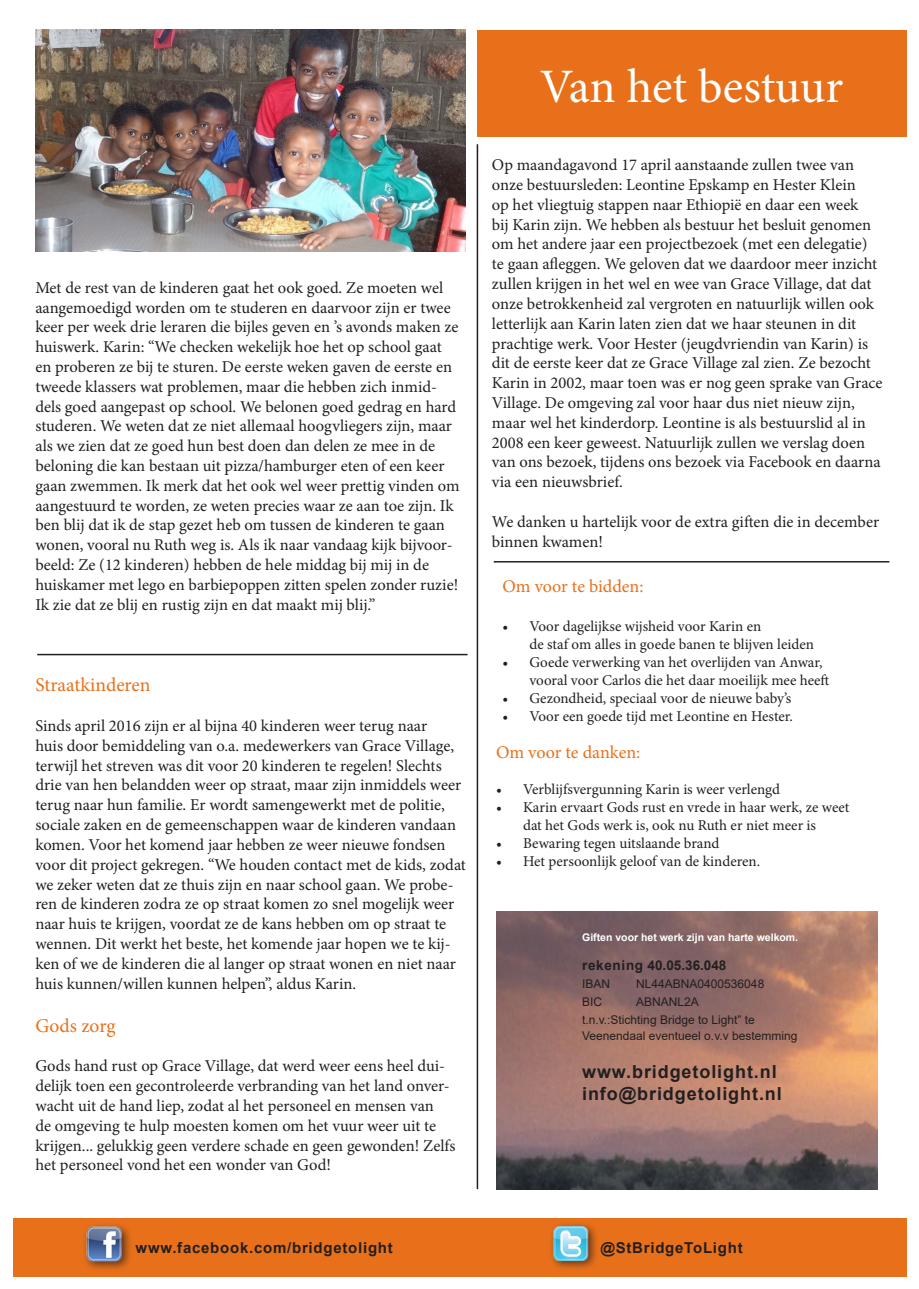
<style>
.page{position:relative;width:919px;height:1289px;background:#fff}
.page>*{position:absolute;margin:0;border:0;box-sizing:border-box;transform-origin:0 0}
.t1{font:48px "Minion Pro";letter-spacing:-.005em;color:#fff}
.t2{font:19.5px "Minion Pro";color:#e8701a}
.t3{font:700 18px "Arial";letter-spacing:.05em;color:#231f20}
.t4{font:18px "Minion Pro";color:#e8701a}
.t5{font:16.5px/19.8px "Minion Pro";color:#231f20}
.t6{font:15px/18px "Minion Pro";color:#231f20}
.t7{font:700 15px "Arial";letter-spacing:.05em;color:#231f20}
.t8{font:700 13.5px "Arial";letter-spacing:.05em;color:#231f20}
.t9{font:12px "Arial";color:#231f20}
.t10{font:700 10.5px "Arial";color:#fff}
</style>
<div class="page">
<div style="left:477px;top:30px;width:429px;height:106px;background:#e8701a"></div>
<div style="left:13px;top:1217px;width:893px;height:59px;background:#e8701a"></div>
<div style="left:81px;top:1221px;width:52px;height:51px;background:#231f20;opacity:.75"></div>
<img style="left:82px;top:1221px;width:44px;height:43px">
<div style="left:549px;top:1221px;width:50px;height:50px;background:#231f20;opacity:.75"></div>
<img style="left:553px;top:1225px;width:37px;height:35px">
<img style="left:496px;top:911px;width:381px;height:278px">
<hr style="left:476px;top:144px;width:2px;height:1045px;background:#231f20">
<img style="left:35px;top:30px;width:430px;height:221px">
<hr style="left:37px;top:653px;width:430px;height:2px;background:#231f20">
<hr style="left:493px;top:561px;width:396px;height:1px;background:#231f20">
<p class="t5" style="left:35px;top:277px;width:425px">Met de rest van de kinderen gaat het ook goed. Ze moeten wel aangemoedigd worden om te studeren en daarvoor zijn er twee keer per week drie leraren die bijles geven en ’s avonds maken ze huiswerk. Karin: “We checken wekelijk hoe het op school gaat en proberen ze bij te sturen. De eerste weken gaven de eerste en tweede klassers wat problemen, maar die hebben zich inmid&shy;dels goed aangepast op school. We belonen goed gedrag en hard studeren. We weten dat ze niet allemaal hoogvliegers zijn, maar als we zien dat ze goed hun best doen dan delen ze mee in de beloning die kan bestaan uit pizza/hamburger eten of een keer gaan zwemmen. Ik merk dat het ook wel weer prettig vinden om aangestuurd te worden, ze weten precies waar ze aan toe zijn. Ik ben blij dat ik de stap gezet heb om tussen de kinderen te gaan wonen, vooral nu Ruth weg is. Als ik naar vandaag kijk bijvoor&shy;beeld: Ze (12 kinderen) hebben de hele middag bij mij in de huiskamer met lego en barbiepoppen zitten spelen zonder ruzie!<br>Ik zie dat ze blij en rustig zijn en dat maakt mij blij.”</p>
<p class="t2" style="left:35px;top:672px;width:117px">Straatkinderen</p>
<p class="t5" style="left:35px;top:716px;width:432px">Sinds april 2016 zijn er al bijna 40 kinderen weer terug naar<br>huis door bemiddeling van o.a. medewerkers van Grace Village, terwijl het streven was dit voor 20 kinderen te regelen! Slechts drie van hen belandden weer op straat, maar zijn inmiddels weer terug naar hun familie. Er wordt samengewerkt met de politie, sociale zaken en de gemeenschappen waar de kinderen vandaan komen. Voor het komend jaar hebben ze weer nieuwe fondsen voor dit project gekregen. “We houden contact met de kids, zodat we zeker weten dat ze thuis zijn en naar school gaan. We probe&shy;ren de kinderen zodra ze op straat komen zo snel mogelijk weer naar huis te krijgen, voordat ze de kans hebben om op straat te wennen. Dit werkt het beste, het komende jaar hopen we te kij&shy;ken of we de kinderen die al langer op straat wonen en niet naar huis kunnen/willen kunnen helpen”, aldus Karin.</p>
<p class="t2" style="left:35px;top:1012px;width:82px">Gods zorg</p>
<p class="t5" style="left:35px;top:1056px;width:421px">Gods hand rust op Grace Village, dat werd weer eens heel dui&shy;delijk toen een gecontroleerde verbranding van het land onver&shy;wacht uit de hand liep, zodat al het personeel en mensen van<br>de omgeving te hulp moesten komen om het vuur weer uit te krijgen... gelukkig geen verdere schade en geen gewonden! Zelfs het personeel vond het een wonder van God!</p>
<p class="t1" style="left:540px;top:55px;width:305px">Van het bestuur</p>
<p class="t5" style="left:492px;top:155px;width:392px">Op maandagavond 17 april aanstaande zullen twee van onze bestuursleden: Leontine Epskamp en Hester Klein<br>op het vliegtuig stappen naar Ethiopië en daar een week<br>bij Karin zijn. We hebben als bestuur het besluit genomen om het andere jaar een projectbezoek (met een delegatie) te gaan afleggen. We geloven dat we daardoor meer inzicht zullen krijgen in het wel en wee van Grace Village, dat dat onze betrokkenheid zal vergroten en natuurlijk willen ook letterlijk aan Karin laten zien dat we haar steunen in dit prachtige werk. Voor Hester (jeugdvriendin van Karin) is dit de eerste keer dat ze Grace Village zal zien. Ze bezocht Karin in 2002, maar toen was er nog geen sprake van Grace Village. De omgeving zal voor haar dus niet nieuw zijn, maar wel het kinderdorp. Leontine is als bestuurslid al in 2008 een keer geweest. Natuurlijk zullen we verslag doen van ons bezoek, tijdens ons bezoek via Facebook en daarna via een nieuwsbrief.</p>
<p class="t5" style="left:492px;top:511px;width:389px">We danken u hartelijk voor de extra giften die in december binnen kwamen!</p>
<p class="t4" style="left:502px;top:574px;width:143px">Om voor te bidden:</p>
<p class="t6" style="left:529px;top:617px;width:286px;text-indent:-27px">• Voor dagelijkse wijsheid voor Karin en<br>de staf om alles in goede banen te blijven leiden</p>
<p class="t6" style="left:529px;top:653px;width:301px;text-indent:-27px">• Goede verwerking van het overlijden van Anwar, vooral voor Carlos die het daar moeilijk mee heeft</p>
<p class="t6" style="left:502px;top:689px;width:290px">• Gezondheid, speciaal voor de nieuwe baby’s</p>
<p class="t6" style="left:502px;top:707px;width:292px">• Voor een goede tijd met Leontine en Hester.</p>
<p class="t4" style="left:496px;top:740px;width:146px">Om voor te danken:</p>
<p class="t6" style="left:496px;top:780px;width:285px">• Verblijfsvergunning Karin is weer verlengd</p>
<p class="t6" style="left:496px;top:798px;width:355px;text-align:center">• Karin ervaart Gods rust en vrede in haar werk, ze weet dat het Gods werk is, ook nu Ruth er niet meer is</p>
<p class="t6" style="left:496px;top:834px;width:225px">• Bewaring tegen uitslaande brand</p>
<p class="t6" style="left:496px;top:852px;width:265px">• Het persoonlijk geloof van de kinderen.</p>
<p class="t10" style="left:582px;top:930px;width:217px">Giften voor het werk zijn van harte welkom.</p>
<p class="t8" style="left:582px;top:955px;width:146px">rekening 40.05.36.048</p>
<p class="t9" style="left:582px;top:975px;width:30px">IBAN</p>
<p class="t9" style="left:636px;top:975px;width:130px">NL44ABNA0400536048</p>
<p class="t9" style="left:582px;top:993px;width:22px">BIC</p>
<p class="t9" style="left:636px;top:993px;width:64px">ABNANL2A</p>
<p class="t9" style="left:582px;top:1011px;width:174px">t.n.v.:Stichting Bridge to Light” te</p>
<p class="t9" style="left:582px;top:1027px;width:217px">Veenendaal eventueel o.v.v bestemming</p>
<p class="t3" style="left:582px;top:1058px;width:196px">www.bridgetolight.nl</p>
<p class="t3" style="left:582px;top:1080px;width:201px">info@bridgetolight.nl</p>
<p class="t7" style="left:136px;top:1237px;width:259px">www.facebook.com/bridgetolight</p>
<p class="t7" style="left:600px;top:1237px;width:144px">@StBridgeToLight</p>
</div>
